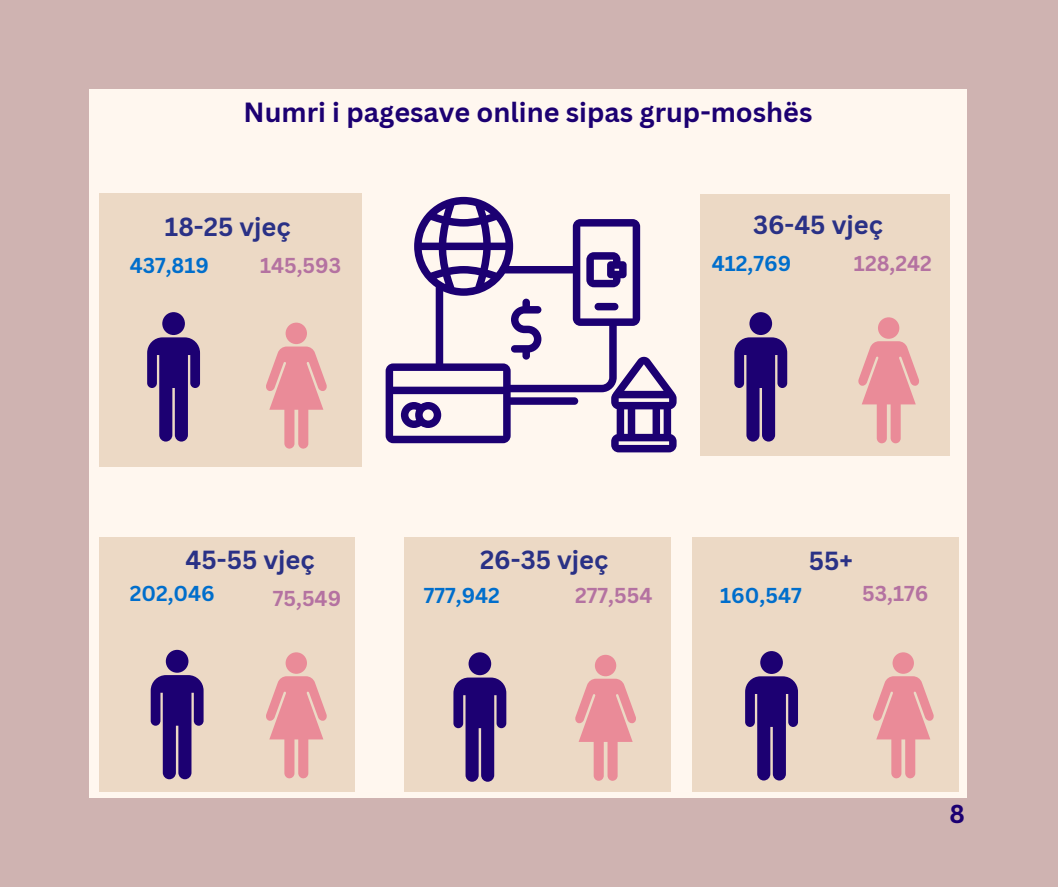
<style>
.page{position:relative;width:1058px;height:887px;background:#fff}
.page>*{position:absolute;margin:0;border:0;box-sizing:border-box;transform-origin:0 0}
.t1{font:700 27px "Canva Sans";color:#1c0072}
.t2{font:700 25.5px "Canva Sans";color:#2a3186}
.t3{font:700 25.2px "Canva Sans";color:#1c0072}
.t4{font:700 21px "Canva Sans";color:#006ecc}
.t5{font:700 21px "Canva Sans";color:#b472a1}
</style>
<div class="page">
<div style="left:0;top:0;width:1058px;height:886px;background:#fff7ef"></div>
<div style="left:99px;top:194px;width:263px;height:273px;background:#ecd9c5"></div>
<svg style="left:266px;top:346px;width:61px;height:102px"></svg>
<div style="left:285px;top:322px;width:22px;height:22px;background:#ea8b98;border-radius:50%"></div>
<div style="left:700px;top:194px;width:249px;height:261px;background:#ecd9c5"></div>
<div style="left:404px;top:536px;width:266px;height:255px;background:#ecd9c5"></div>
<div style="left:99px;top:536px;width:256px;height:255px;background:#ecd9c5"></div>
<div style="left:692px;top:536px;width:266px;height:255px;background:#ecd9c5"></div>
<svg style="left:385px;top:197px;width:255px;height:246px"></svg>
<svg style="left:401px;top:402px;width:40px;height:26px"></svg>
<svg style="left:611px;top:356px;width:65px;height:96px"></svg>
<div style="left:594px;top:303px;width:24px;height:7px;background:#1c0072;border-radius:4px"></div>
<svg style="left:586px;top:252px;width:40px;height:35px"></svg>
<div style="left:0;top:0;width:1058px;height:89px;background:#cfb3b1"></div>
<div style="left:0;top:798px;width:1058px;height:88px;background:#cfb3b1"></div>
<div style="left:1px;top:78px;width:88px;height:808px;background:#cfb3b1"></div>
<div style="left:967px;top:67px;width:90px;height:809px;background:#cfb3b1"></div>
<svg style="left:266px;top:676px;width:61px;height:102px"></svg>
<div style="left:285px;top:652px;width:22px;height:21px;background:#ea8b98;border-radius:50%"></div>
<svg style="left:575px;top:678px;width:61px;height:102px"></svg>
<div style="left:595px;top:654px;width:21px;height:22px;background:#ea8b98;border-radius:50%"></div>
<svg style="left:858px;top:341px;width:61px;height:102px"></svg>
<div style="left:878px;top:317px;width:21px;height:22px;background:#ea8b98;border-radius:50%"></div>
<svg style="left:873px;top:676px;width:60px;height:102px"></svg>
<div style="left:892px;top:652px;width:22px;height:21px;background:#ea8b98;border-radius:50%"></div>
<div style="left:162px;top:312px;width:23px;height:23px;background:#1c0072;border-radius:50%"></div>
<svg style="left:147px;top:337px;width:53px;height:104px"></svg>
<div style="left:166px;top:649px;width:22px;height:23px;background:#1c0072;border-radius:50%"></div>
<svg style="left:151px;top:675px;width:52px;height:104px"></svg>
<div style="left:468px;top:652px;width:23px;height:23px;background:#1c0072;border-radius:50%"></div>
<svg style="left:453px;top:677px;width:53px;height:104px"></svg>
<div style="left:749px;top:312px;width:23px;height:23px;background:#1c0072;border-radius:50%"></div>
<svg style="left:734px;top:337px;width:53px;height:104px"></svg>
<div style="left:760px;top:651px;width:23px;height:23px;background:#1c0072;border-radius:50%"></div>
<svg style="left:745px;top:676px;width:53px;height:104px"></svg>
<p class="t1" style="left:243px;top:94px;width:570px">Numri i pagesave online sipas grup-moshës</p>
<p class="t2" style="left:165px;top:208px;width:127px">18-25 vjeç</p>
<p class="t4" style="left:130px;top:250px;width:81px">437,819</p>
<p class="t5" style="left:260px;top:250px;width:83px">145,593</p>
<p class="t2" style="left:753px;top:207px;width:131px">36-45 vjeç</p>
<p class="t4" style="left:711px;top:248px;width:81px">412,769</p>
<p class="t5" style="left:854px;top:248px;width:79px">128,242</p>
<p class="t2" style="left:186px;top:541px;width:130px">45-55 vjeç</p>
<p class="t4" style="left:130px;top:578px;width:87px">202,046</p>
<p class="t5" style="left:273px;top:583px;width:70px">75,549</p>
<p class="t2" style="left:480px;top:541px;width:130px">26-35 vjeç</p>
<p class="t4" style="left:424px;top:581px;width:78px">777,942</p>
<p class="t5" style="left:575px;top:581px;width:79px">277,554</p>
<p class="t2" style="left:808px;top:543px;width:46px">55+</p>
<p class="t4" style="left:720px;top:581px;width:83px">160,547</p>
<p class="t5" style="left:862px;top:578px;width:68px">53,176</p>
<p class="t3" style="left:949px;top:795px;width:17px">8</p>
</div>
